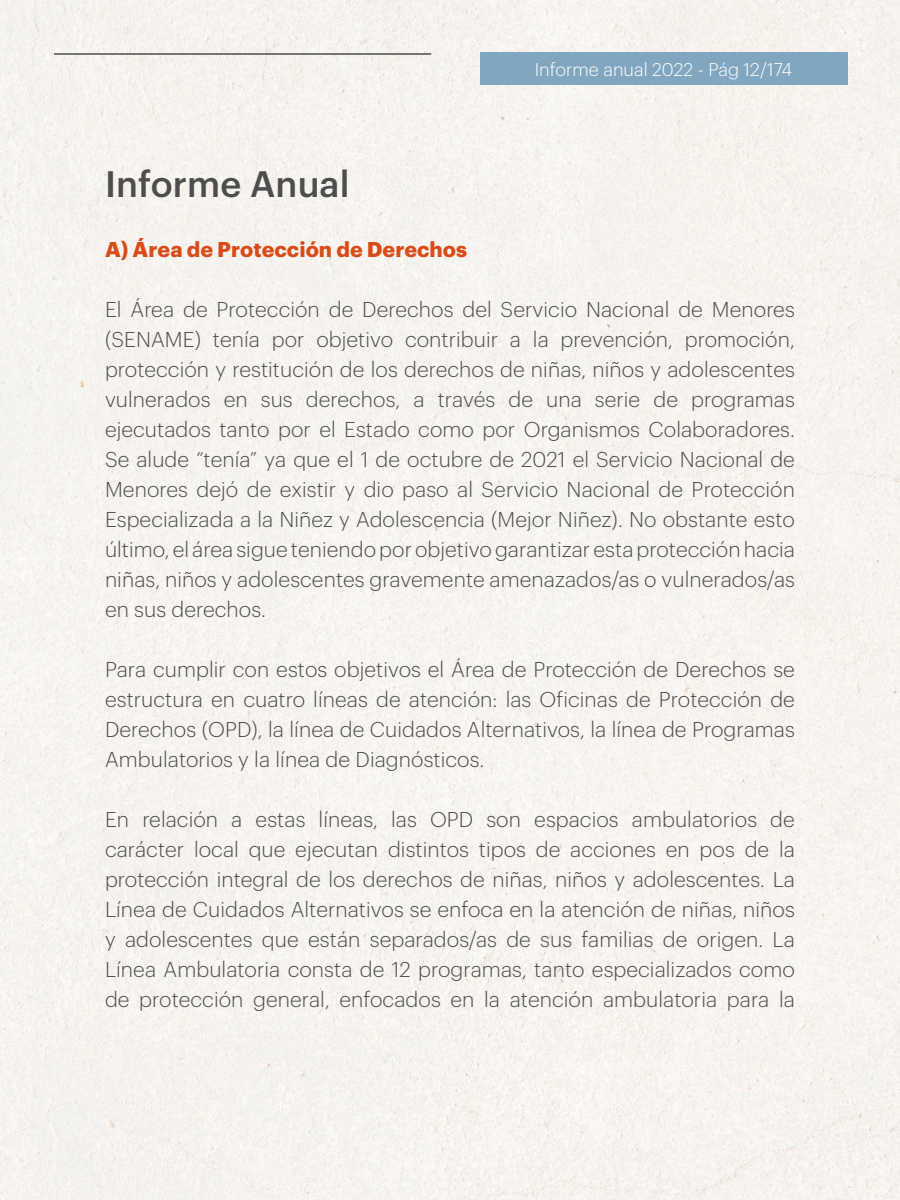
<style>
.page{position:relative;width:900px;height:1200px;background:#f6f4ef}
.page>*{position:absolute;margin:0;border:0;box-sizing:border-box;transform-origin:0 0}
.t1{font:500 36px "Graphik LCG";color:#4d4d4d}
.t2{font:300 21px/30px "Graphik LCG";color:#4d4d4d;text-align:justify}
.t3{font:700 21px "Graphik LCG";color:#d94b18}
.t4{font:300 18px "Graphik LCG";color:#fff}
</style>
<div class="page">
<hr style="left:54px;top:53px;width:377px;height:2px;background:#4d4d4d">
<div style="left:480px;top:52px;width:367px;height:32px;background:#80a7bf"></div>
<h1 class="t1" style="left:105px;top:156px;width:246px">Informe Anual</h1>
<p class="t4" style="left:535px;top:56px;width:259px">Informe anual 2022 - Pág 12/174</p>
<p class="t3" style="left:105px;top:233px;width:364px">A) Área de Protección de Derechos</p>
<p class="t2" style="left:105px;top:293px;width:692px">El Área de Protección de Derechos del Servicio Nacional de Menores (SENAME) tenía por objetivo contribuir a la prevención, promoción, protección y restitución de los derechos de niñas, niños y adolescentes vulnerados en sus derechos, a través de una serie de programas ejecutados tanto por el Estado como por Organismos Colaboradores.<br>Se alude “tenía” ya que el 1 de octubre de 2021 el Servicio Nacional de Menores dejó de existir y dio paso al Servicio Nacional de Protección Especializada a la Niñez y Adolescencia (Mejor Niñez). No obstante esto último, el área sigue teniendo por objetivo garantizar esta protección hacia niñas, niños y adolescentes gravemente amenazados/as o vulnerados/as en sus derechos.</p>
<p class="t2" style="left:105px;top:653px;width:692px">Para cumplir con estos objetivos el Área de Protección de Derechos se estructura en cuatro líneas de atención: las Oficinas de Protección de Derechos (OPD), la línea de Cuidados Alternativos, la línea de Programas Ambulatorios y la línea de Diagnósticos.</p>
<p class="t2" style="left:105px;top:803px;width:692px">En relación a estas líneas, las OPD son espacios ambulatorios de carácter local que ejecutan distintos tipos de acciones en pos de la protección integral de los derechos de niñas, niños y adolescentes. La Línea de Cuidados Alternativos se enfoca en la atención de niñas, niños y adolescentes que están separados/as de sus familias de origen. La Línea Ambulatoria consta de 12 programas, tanto especializados como de protección general, enfocados en la atención ambulatoria para la</p>
</div>
